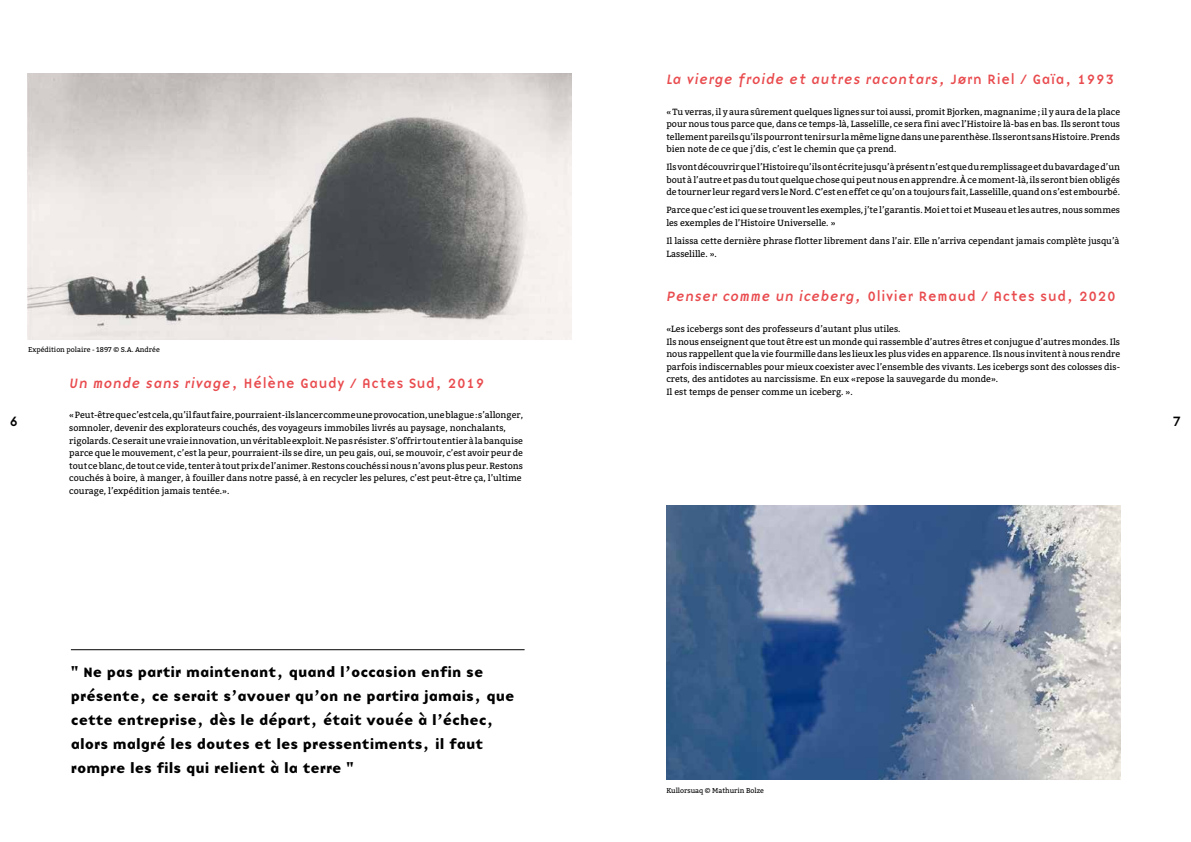
<style>
.page{position:relative;width:1191px;height:842px;background:#fff}
.page>*{position:absolute;margin:0;border:0;box-sizing:border-box;transform-origin:0 0}
.t1{font:14px/24px "Base Nine B";color:#000}
.t2{font:14px "Base Nine";color:#e94b4e}
.t3{font:14px "Base Nine I";color:#e94b4e}
.t4{font:14px "Base Nine";color:#000}
.t5{font:9px/12.5px "Bitter";color:#000}
.t6{font:7px "Bitter";color:#000}
.s1{font-family:"Base Nine"}
.s2{font-family:"Base Nine I"}
</style>
<div class="page">
<img style="left:27px;top:73px;width:545px;height:266px">
<hr style="left:71px;top:649px;width:453px;height:1px;background:#000">
<img style="left:666px;top:506px;width:454px;height:274px">
<h1 class="t3" style="left:666px;top:69px;width:450px">La vierge froide et autres racontars, <span class="s1">Jørn Riel / Gaïa, 1993</span></h1>
<p class="t5" style="left:666px;top:105px;width:455px;text-align:justify">« Tu verras, il y aura sûrement quelques lignes sur toi aussi, promit Bjorken, magnanime ; il y aura de la place pour nous tous parce que, dans ce temps-là, Lasselille, ce sera fini avec l’Histoire là-bas en bas. Ils seront tous tellement pareils qu’ils pourront tenir sur la même ligne dans une parenthèse. Ils seront sans Histoire. Prends bien note de ce que j’dis, c’est le chemin que ça prend.</p>
<p class="t5" style="left:666px;top:161px;width:455px;text-align:justify">Ils vont découvrir que l’Histoire qu’ils ont écrite jusqu’à présent n’est que du remplissage et du bavardage d’un bout à l’autre et pas du tout quelque chose qui peut nous en apprendre. À ce moment-là, ils seront bien obligés de tourner leur regard vers le Nord. C’est en effet ce qu’on a toujours fait, Lasselille, quand on s’est embourbé.</p>
<p class="t5" style="left:666px;top:204px;width:455px">Parce que c’est ici que se trouvent les exemples, j’te l’garantis. Moi et toi et Museau et les autres, nous sommes les exemples de l’Histoire Universelle. »</p>
<p class="t5" style="left:666px;top:235px;width:455px">Il laissa cette dernière phrase flotter librement dans l’air. Elle n’arriva cependant jamais complète jusqu’à<br>Lasselille. ».</p>
<h1 class="t2" style="left:666px;top:287px;width:451px"><span class="s2">Penser comme un iceberg,</span> Olivier Remaud / Actes sud, 2020</h1>
<p class="t5" style="left:666px;top:323px;width:455px">«Les icebergs sont des professeurs d’autant plus utiles.<br>Ils nous enseignent que tout être est un monde qui rassemble d’autres êtres et conjugue d’autres mondes. Ils nous rappellent que la vie fourmille dans les lieux les plus vides en apparence. Ils nous invitent à nous rendre parfois indiscernables pour mieux coexister avec l’ensemble des vivants. Les icebergs sont des colosses dis&shy;crets, des antidotes au narcissisme. En eux «repose la sauvegarde du monde».<br>Il est temps de penser comme un iceberg. ».</p>
<p class="t6" style="left:28px;top:345px;width:133px">Expédition polaire - 1897 © S.A. Andrée</p>
<h1 class="t2" style="left:69px;top:373px;width:417px"><span class="s2">Un monde sans rivage</span>, Hélène Gaudy / Actes Sud, 2019</h1>
<p class="t5" style="left:69px;top:409px;width:455px">« Peut-être que c’est cela, qu’il faut faire, pourraient-ils lancer comme une provocation, une blague : s’allonger, somnoler, devenir des explorateurs couchés, des voyageurs immobiles livrés au paysage, nonchalants, rigolards. Ce serait une vraie innovation, un véritable exploit. Ne pas résister. S’offrir tout entier à la banquise parce que le mouvement, c’est la peur, pourraient-ils se dire, un peu gais, oui, se mouvoir, c’est avoir peur de tout ce blanc, de tout ce vide, tenter à tout prix de l’animer. Restons couchés si nous n’avons plus peur. Restons couchés à boire, à manger, à fouiller dans notre passé, à en recycler les pelures, c’est peut-être ça, l’ultime courage, l’expédition jamais tentée.».</p>
<h1 class="t4" style="left:9px;top:412px;width:11px">6</h1>
<h1 class="t4" style="left:1172px;top:412px;width:11px">7</h1>
<p class="t1" style="left:71px;top:660px;width:445px">" Ne pas partir maintenant, quand l’occasion enfin se présente, ce serait s’avouer qu’on ne partira jamais, que cette entreprise, dès le départ, était vouée à l’échec, alors malgré les doutes et les pressentiments, il faut rompre les fils qui relient à la terre "</p>
<p class="t6" style="left:666px;top:786px;width:99px">Kullorsuaq © Mathurin Bolze</p>
</div>
